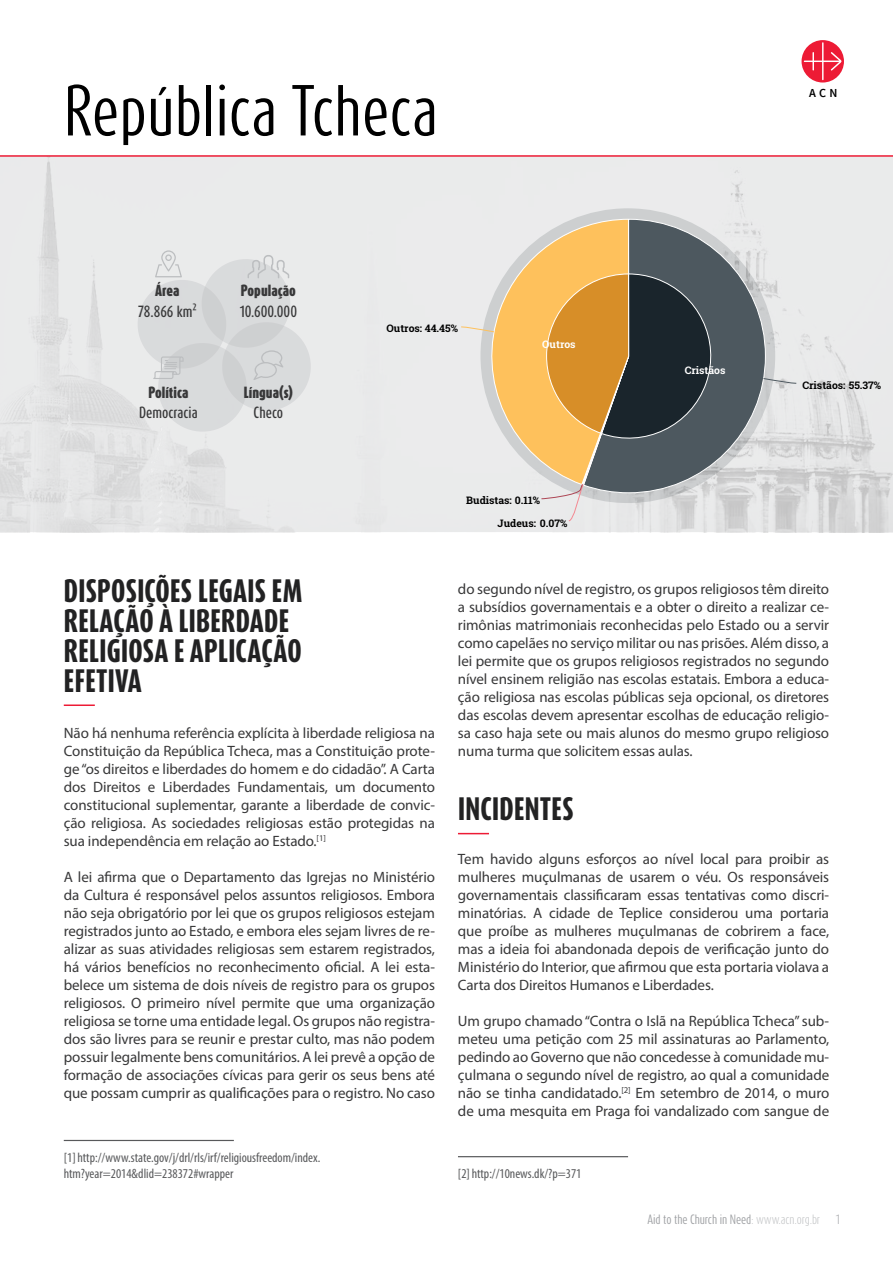
<style>
.page{position:relative;width:893px;height:1263px;background:#fff}
.page>*{position:absolute;margin:0;border:0;box-sizing:border-box;transform-origin:0 0}
.t1{font:60px "Dax Compact OT";color:#000}
.t2{font:800 27px/30px "Dax Compact OT";letter-spacing:.01em;color:#222223}
.t3{font:15px/18px "Myriad Pro";letter-spacing:-.005em;color:#383839;text-align:justify}
.t4{font:condensed 13.5px/16.2px "Myriad Pro";color:#58595b}
.t5{font:500 13.5px "Dax Compact OT";color:#383839}
.t6{font:900 13.5px "Dax Compact OT";letter-spacing:.005em;color:#383839}
.t7{font:600 12.3px "Source Sans Pro";color:#000}
.t8{font:11.25px "Dax Compact OT";letter-spacing:-.01em;color:#9fa1a4}
.t9{font:300 11.25px "Dax Compact OT";color:#9fa1a4}
.t10{font:700 10.5px "Roboto Slab";color:#000}
.t11{font:700 10.5px "Roboto Slab";color:#fff}
.s1{font-weight:300;color:#bcbec0}
</style>
<div class="page">
<img style="left:0;top:157px;width:893px;height:375px">
<hr style="left:0;top:155px;width:893px;height:2px;background:#ed1b35">
<svg style="left:132px;top:250px;width:184px;height:187px;background:#dddfdf"></svg>
<svg style="left:801px;top:40px;width:43px;height:43px"></svg>
<svg style="left:804px;top:42px;width:37px;height:38px"></svg>
<svg style="left:736px;top:218px;width:30px;height:276px;background:#a1a6a9"></svg>
<svg style="left:762px;top:377px;width:35px;height:7px"></svg>
<svg style="left:460px;top:168px;width:276px;height:354px;background:#b8ab93"></svg>
<hr style="left:64px;top:704px;width:31px;height:2px;background:#ed1b35">
<hr style="left:64px;top:1140px;width:170px;height:1px;background:#58595b">
<hr style="left:458px;top:833px;width:31px;height:1px;background:#ed1b35">
<hr style="left:458px;top:1156px;width:170px;height:1px;background:#58595b">
<h1 class="t1" style="left:64px;top:71px;width:376px">República Tcheca</h1>
<p class="t6" style="left:155px;top:281px;width:26px">Área</p>
<p class="t5" style="left:138px;top:302px;width:60px">78.866 km²</p>
<p class="t6" style="left:241px;top:281px;width:57px">População</p>
<p class="t5" style="left:240px;top:302px;width:59px">10.600.000</p>
<p class="t6" style="left:148px;top:383px;width:41px">Política</p>
<p class="t6" style="left:244px;top:383px;width:51px">Língua(s)</p>
<p class="t5" style="left:139px;top:403px;width:60px">Democracia</p>
<p class="t5" style="left:254px;top:403px;width:31px">Checo</p>
<p class="t10" style="left:386px;top:321px;width:73px">Outros: 44.45%</p>
<p class="t11" style="left:542px;top:337px;width:35px">Outros</p>
<p class="t10" style="left:466px;top:493px;width:75px">Budistas: 0.11%</p>
<p class="t10" style="left:498px;top:516px;width:71px">Judeus: 0.07%</p>
<p class="t7" style="left:809px;top:85px;width:30px">ACN</p>
<p class="t11" style="left:685px;top:363px;width:42px">Cristãos</p>
<p class="t10" style="left:802px;top:378px;width:80px">Cristãos: 55.37%</p>
<h2 class="t2" style="left:64px;top:575px;width:240px">DISPOSIÇÕES LEGAIS EM<br>RELAÇÃO À LIBERDADE<br>RELIGIOSA E APLICAÇÃO<br>EFETIVA</h2>
<p class="t3" style="left:64px;top:724px;width:373px">Não há nenhuma referência explícita à liberdade religiosa na Constituição da República Tcheca, mas a Constituição prote&shy;ge “os direitos e liberdades do homem e do cidadão”. A Carta dos Direitos e Liberdades Fundamentais, um documento constitucional suplementar, garante a liberdade de convic&shy;ção religiosa. As sociedades religiosas estão protegidas na sua independência em relação ao Estado.<sup>[1]</sup></p>
<p class="t3" style="left:64px;top:868px;width:373px">A lei afirma que o Departamento das Igrejas no Ministério da Cultura é responsável pelos assuntos religiosos. Embora não seja obrigatório por lei que os grupos religiosos estejam registrados junto ao Estado, e embora eles sejam livres de re&shy;alizar as suas atividades religiosas sem estarem registrados, há vários benefícios no reconhecimento oficial. A lei esta&shy;belece um sistema de dois níveis de registro para os grupos religiosos. O primeiro nível permite que uma organização religiosa se torne uma entidade legal. Os grupos não registra&shy;dos são livres para se reunir e prestar culto, mas não podem possuir legalmente bens comunitários. A lei prevê a opção de formação de associações cívicas para gerir os seus bens até que possam cumprir as qualificações para o registro. No caso</p>
<p class="t4" style="left:64px;top:1149px;width:258px">[1] http://www.state.gov/j/drl/rls/irf/religiousfreedom/index. htm?year=2014&amp;dlid=238372#wrapper</p>
<p class="t3" style="left:458px;top:580px;width:373px">do segundo nível de registro, os grupos religiosos têm direito a subsídios governamentais e a obter o direito a realizar ce&shy;rimônias matrimoniais reconhecidas pelo Estado ou a servir como capelães no serviço militar ou nas prisões. Além disso, a lei permite que os grupos religiosos registrados no segundo nível ensinem religião nas escolas estatais. Embora a educa&shy;ção religiosa nas escolas públicas seja opcional, os diretores das escolas devem apresentar escolhas de educação religio&shy;sa caso haja sete ou mais alunos do mesmo grupo religioso numa turma que solicitem essas aulas.</p>
<h2 class="t2" style="left:458px;top:794px;width:117px">INCIDENTES</h2>
<p class="t3" style="left:458px;top:850px;width:373px">Tem havido alguns esforços ao nível local para proibir as mulheres muçulmanas de usarem o véu. Os responsáveis governamentais classificaram essas tentativas como discri&shy;minatórias. A cidade de Teplice considerou uma portaria que proíbe as mulheres muçulmanas de cobrirem a face, mas a ideia foi abandonada depois de verificação junto do Ministério do Interior, que afirmou que esta portaria violava a Carta dos Direitos Humanos e Liberdades.</p>
<p class="t3" style="left:458px;top:1012px;width:373px">Um grupo chamado “Contra o Islã na República Tcheca” sub&shy;meteu uma petição com 25 mil assinaturas ao Parlamento, pedindo ao Governo que não concedesse à comunidade mu&shy;çulmana o segundo nível de registro, ao qual a comunidade não se tinha candidatado.<sup>[2]</sup> Em setembro de 2014, o muro de uma mesquita em Praga foi vandalizado com sangue de</p>
<p class="t4" style="left:458px;top:1165px;width:125px">[2] http://10news.dk/?p=371</p>
<p class="t8" style="left:648px;top:1212px;width:174px">Aid to the Church in Need<span class="s1">: www.acn.org.br</span></p>
<p class="t9" style="left:836px;top:1212px;width:6px">1</p>
</div>
